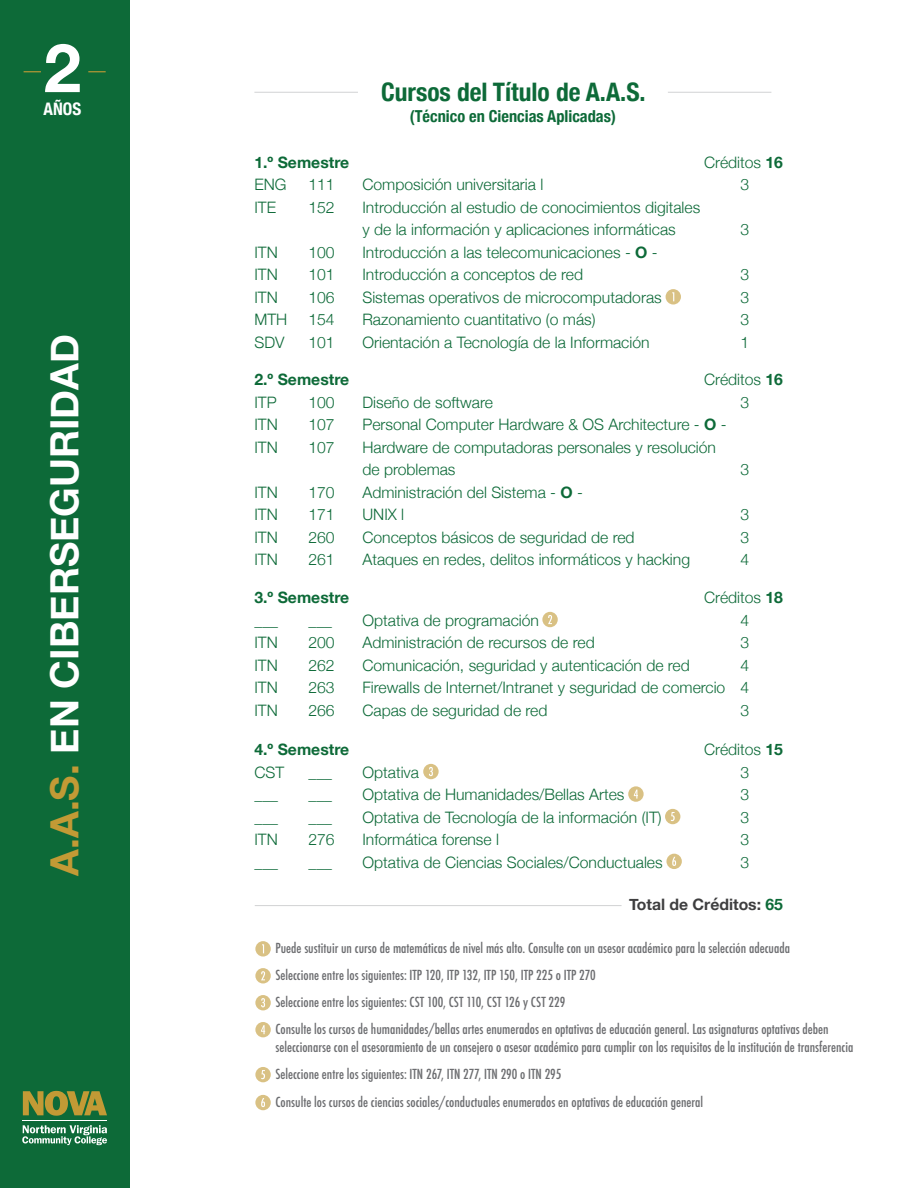
<style>
.page{position:relative;width:918px;height:1188px;background:#fff}
.page>*{position:absolute;margin:0;border:0;box-sizing:border-box;transform-origin:0 0}
.t1{font:700 39px "Helvetica Neue";color:#fff}
.t2{font:700 condensed 25.5px "Helvetica Neue";color:#0d6a38}
.t3{font:700 condensed 17.25px "Helvetica Neue";color:#fff}
.t4{font:700 condensed 16.5px "Helvetica Neue";color:#0d6a38}
.t5{font:300 15.75px/22.5px "Helvetica Neue";color:#0d6a38}
.t6{font:700 15.75px "Helvetica Neue";color:#0d6a38}
.t7{font:700 15.75px "Helvetica Neue";color:#3e3e3f}
.t8{font:700 15.75px "Helvetica Neue";color:#0d6a38}
.t9{font:500 condensed 13.5px/27px "Futura";color:#6c6d70}
.s1{color:#c29a35}
.s2{font-style:inherit}
.s3{font-weight:700}
.s4{color:#0d6a38}
</style>
<div class="page">
<div style="left:0;top:0;width:129px;height:1188px;background:#0d6a38"></div>
<svg style="left:88px;top:71px;width:18px;height:1px"></svg>
<svg style="left:24px;top:44px;width:56px;height:48px"></svg>
<svg style="left:23px;top:1091px;width:84px;height:25px"></svg>
<svg style="left:22px;top:1125px;width:85px;height:20px"></svg>
<hr style="left:23px;top:1120px;width:84px;height:1px;background:#fff">
<svg style="left:255px;top:1095px;width:16px;height:15px"></svg>
<svg style="left:261px;top:1098px;width:4px;height:9px"></svg>
<svg style="left:255px;top:941px;width:16px;height:16px"></svg>
<svg style="left:262px;top:944px;width:2px;height:9px"></svg>
<svg style="left:255px;top:968px;width:16px;height:15px"></svg>
<svg style="left:261px;top:971px;width:4px;height:9px"></svg>
<svg style="left:255px;top:995px;width:16px;height:15px"></svg>
<svg style="left:261px;top:998px;width:4px;height:9px"></svg>
<svg style="left:255px;top:1022px;width:16px;height:15px"></svg>
<svg style="left:261px;top:1025px;width:4px;height:9px"></svg>
<svg style="left:255px;top:1067px;width:16px;height:15px"></svg>
<svg style="left:261px;top:1070px;width:4px;height:9px"></svg>
<svg style="left:666px;top:854px;width:16px;height:15px"></svg>
<svg style="left:672px;top:857px;width:4px;height:9px"></svg>
<div style="left:665px;top:809px;width:15px;height:15px;background:#d9c184;border-radius:50%"></div>
<svg style="left:671px;top:812px;width:4px;height:9px"></svg>
<svg style="left:628px;top:786px;width:16px;height:16px"></svg>
<svg style="left:634px;top:790px;width:4px;height:9px"></svg>
<svg style="left:423px;top:764px;width:16px;height:15px"></svg>
<svg style="left:429px;top:767px;width:4px;height:9px"></svg>
<svg style="left:542px;top:612px;width:16px;height:15px"></svg>
<svg style="left:548px;top:615px;width:4px;height:9px"></svg>
<svg style="left:666px;top:289px;width:15px;height:16px"></svg>
<svg style="left:672px;top:292px;width:2px;height:9px"></svg>
<hr style="left:255px;top:905px;width:367px;height:1px;background:#d1d2d4">
<hr style="left:254px;top:92px;width:104px;height:1px;background:#d1d2d4">
<hr style="left:668px;top:92px;width:103px;height:1px;background:#d1d2d4">
<p class="t3" style="left:44px;top:94px;width:39px">AÑOS</p>
<p class="t1" style="left:34px;top:876px;width:543px;rotate:-90deg"><span class="s1">A.A.S.</span> EN CIBERSEGURIDAD</p>
<h2 class="t2" style="left:381px;top:70px;width:266px">Cursos del Título de A.A.S.</h2>
<p class="t4" style="left:410px;top:103px;width:207px">(Técnico en Ciencias Aplicadas)</p>
<p class="t6" style="left:254px;top:150px;width:96px"><span class="s2">1.º</span> Semestre</p>
<p class="t5" style="left:704px;top:150px;width:81px">Créditos <span class="s3">16</span></p>
<p class="t5" style="left:254px;top:172px;width:34px">ENG</p>
<p class="t5" style="left:308px;top:172px;width:28px">111</p>
<p class="t5" style="left:362px;top:172px;width:182px">Composición universitaria l</p>
<p class="t5" style="left:740px;top:172px;width:10px">3</p>
<p class="t5" style="left:254px;top:195px;width:23px">ITE</p>
<p class="t5" style="left:308px;top:195px;width:28px">152</p>
<p class="t5" style="left:362px;top:195px;width:339px">Introducción al estudio de conocimientos digitales y de la información y aplicaciones informáticas</p>
<p class="t5" style="left:740px;top:217px;width:10px">3</p>
<p class="t5" style="left:254px;top:240px;width:25px">ITN</p>
<p class="t5" style="left:308px;top:240px;width:28px">100</p>
<p class="t5" style="left:362px;top:240px;width:297px">Introducción a las telecomunicaciones - <span class="s3">O</span> -</p>
<p class="t5" style="left:254px;top:262px;width:25px">ITN</p>
<p class="t5" style="left:308px;top:262px;width:28px">101</p>
<p class="t5" style="left:362px;top:262px;width:222px">Introducción a conceptos de red</p>
<p class="t5" style="left:740px;top:262px;width:10px">3</p>
<p class="t5" style="left:254px;top:285px;width:25px">ITN</p>
<p class="t5" style="left:308px;top:285px;width:28px">106</p>
<p class="t5" style="left:362px;top:285px;width:301px">Sistemas operativos de microcomputadoras</p>
<p class="t5" style="left:740px;top:285px;width:10px">3</p>
<p class="t5" style="left:254px;top:307px;width:34px">MTH</p>
<p class="t5" style="left:308px;top:307px;width:28px">154</p>
<p class="t5" style="left:362px;top:307px;width:235px">Razonamiento cuantitativo (o más)</p>
<p class="t5" style="left:740px;top:307px;width:10px">3</p>
<p class="t5" style="left:254px;top:330px;width:32px">SDV</p>
<p class="t5" style="left:308px;top:330px;width:28px">101</p>
<p class="t5" style="left:362px;top:330px;width:289px">Orientación a Tecnología de la Información</p>
<p class="t5" style="left:740px;top:330px;width:10px">1</p>
<p class="t8" style="left:254px;top:367px;width:96px">2.º Semestr<span class="s2">e</span></p>
<p class="t5" style="left:704px;top:367px;width:81px">Créditos <span class="s3">16</span></p>
<p class="t5" style="left:254px;top:390px;width:24px">ITP</p>
<p class="t5" style="left:308px;top:390px;width:28px">100</p>
<p class="t5" style="left:362px;top:390px;width:132px">Diseño de software</p>
<p class="t5" style="left:740px;top:390px;width:10px">3</p>
<p class="t5" style="left:254px;top:412px;width:25px">ITN</p>
<p class="t5" style="left:308px;top:412px;width:28px">107</p>
<p class="t5" style="left:362px;top:412px;width:366px">Personal Computer Hardware &amp; OS Architecture - <span class="s3">O</span> -</p>
<p class="t5" style="left:254px;top:435px;width:25px">ITN</p>
<p class="t5" style="left:308px;top:435px;width:28px">107</p>
<p class="t5" style="left:362px;top:435px;width:355px">Hardware de computadoras personales y resolución de problemas</p>
<p class="t5" style="left:741px;top:457px;width:10px">3</p>
<p class="t5" style="left:254px;top:480px;width:25px">ITN</p>
<p class="t5" style="left:308px;top:480px;width:28px">170</p>
<p class="t5" style="left:362px;top:480px;width:222px">Administración del Sistema - <span class="s3">O</span> -</p>
<p class="t5" style="left:254px;top:502px;width:25px">ITN</p>
<p class="t5" style="left:308px;top:502px;width:28px">171</p>
<p class="t5" style="left:362px;top:502px;width:43px">UNIX l</p>
<p class="t5" style="left:741px;top:502px;width:10px">3</p>
<p class="t5" style="left:254px;top:525px;width:25px">ITN</p>
<p class="t5" style="left:308px;top:525px;width:28px">260</p>
<p class="t5" style="left:362px;top:525px;width:274px">Conceptos básicos de seguridad de red</p>
<p class="t5" style="left:740px;top:525px;width:10px">3</p>
<p class="t5" style="left:254px;top:547px;width:25px">ITN</p>
<p class="t5" style="left:308px;top:547px;width:28px">261</p>
<p class="t5" style="left:362px;top:547px;width:329px">Ataques en redes, delitos informáticos y hacking</p>
<p class="t5" style="left:740px;top:547px;width:10px">4</p>
<p class="t6" style="left:254px;top:585px;width:96px"><span class="s2">3.º</span> Semestre</p>
<p class="t5" style="left:704px;top:585px;width:81px">Créditos <span class="s3">18</span></p>
<p class="t5" style="left:254px;top:608px;width:25px">___</p>
<p class="t5" style="left:308px;top:608px;width:25px">___</p>
<p class="t5" style="left:362px;top:608px;width:178px">Optativa de programación</p>
<p class="t5" style="left:740px;top:608px;width:10px">4</p>
<p class="t5" style="left:254px;top:630px;width:25px">ITN</p>
<p class="t5" style="left:308px;top:630px;width:28px">200</p>
<p class="t5" style="left:362px;top:630px;width:234px">Administración de recursos de red</p>
<p class="t5" style="left:740px;top:630px;width:10px">3</p>
<p class="t5" style="left:254px;top:653px;width:25px">ITN</p>
<p class="t5" style="left:308px;top:653px;width:28px">262</p>
<p class="t5" style="left:362px;top:653px;width:329px">Comunicación, seguridad y autenticación de red</p>
<p class="t5" style="left:740px;top:653px;width:10px">4</p>
<p class="t5" style="left:254px;top:675px;width:25px">ITN</p>
<p class="t5" style="left:308px;top:675px;width:28px">263</p>
<p class="t5" style="left:362px;top:675px;width:364px">Firewalls de Internet/Intranet y seguridad de comercio</p>
<p class="t5" style="left:740px;top:675px;width:10px">4</p>
<p class="t5" style="left:254px;top:698px;width:25px">ITN</p>
<p class="t5" style="left:308px;top:698px;width:28px">266</p>
<p class="t5" style="left:362px;top:698px;width:186px">Capas de seguridad de red</p>
<p class="t5" style="left:740px;top:698px;width:10px">3</p>
<p class="t6" style="left:254px;top:737px;width:96px"><span class="s2">4.º</span> Semestre</p>
<p class="t5" style="left:704px;top:737px;width:81px">Créditos <span class="s3">15</span></p>
<p class="t5" style="left:254px;top:759px;width:31px">CST</p>
<p class="t5" style="left:308px;top:759px;width:25px">___</p>
<p class="t5" style="left:362px;top:759px;width:58px">Optativa</p>
<p class="t5" style="left:740px;top:759px;width:10px">3</p>
<p class="t5" style="left:254px;top:782px;width:25px">___</p>
<p class="t5" style="left:308px;top:782px;width:25px">___</p>
<p class="t5" style="left:254px;top:805px;width:25px">___</p>
<p class="t5" style="left:308px;top:805px;width:25px">___</p>
<p class="t5" style="left:362px;top:782px;width:263px">Optativa de Humanidades/Bellas Artes</p>
<p class="t5" style="left:740px;top:782px;width:10px">3</p>
<p class="t5" style="left:362px;top:805px;width:301px">Optativa de Tecnología de la información (IT)</p>
<p class="t5" style="left:740px;top:805px;width:10px">3</p>
<p class="t5" style="left:254px;top:827px;width:25px">ITN</p>
<p class="t5" style="left:308px;top:827px;width:28px">276</p>
<p class="t5" style="left:362px;top:827px;width:138px">Informática forense l</p>
<p class="t5" style="left:740px;top:827px;width:10px">3</p>
<p class="t5" style="left:254px;top:850px;width:25px">___</p>
<p class="t5" style="left:308px;top:850px;width:25px">___</p>
<p class="t5" style="left:362px;top:850px;width:302px">Optativa de Ciencias Sociales/Conductuales</p>
<p class="t5" style="left:740px;top:850px;width:10px">3</p>
<p class="t7" style="left:629px;top:892px;width:155px"><span class="s2">T</span>otal de Créditos: <span class="s4">65</span></p>
<p class="t9" style="left:275px;top:935px;width:555px">Puede sustituir un curso de matemáticas de nivel más alto. Consulte con un asesor académico para la selección adecuada Seleccione entre los siguientes: ITP 120, ITP 132, ITP 150, ITP 225 o ITP 270<br>Seleccione entre los siguientes: CST 100, CST 110, CST 126 y CST 229<br>Consulte los cursos de humanidades/bellas artes enumerados en optativas de educación general. Las asignaturas optativas deben</p>
<p class="t9" style="left:275px;top:1033px;width:580px">seleccionarse con el asesoramiento de un consejero o asesor académico para cumplir con los requisitos de la institución de transferencia<br>Seleccione entre los siguientes: ITN 267, ITN 277, ITN 290 o ITN 295</p>
<p class="t9" style="left:275px;top:1088px;width:429px">Consulte los cursos de ciencias sociales/conductuales enumerados en optativas de educación general</p>
</div>
